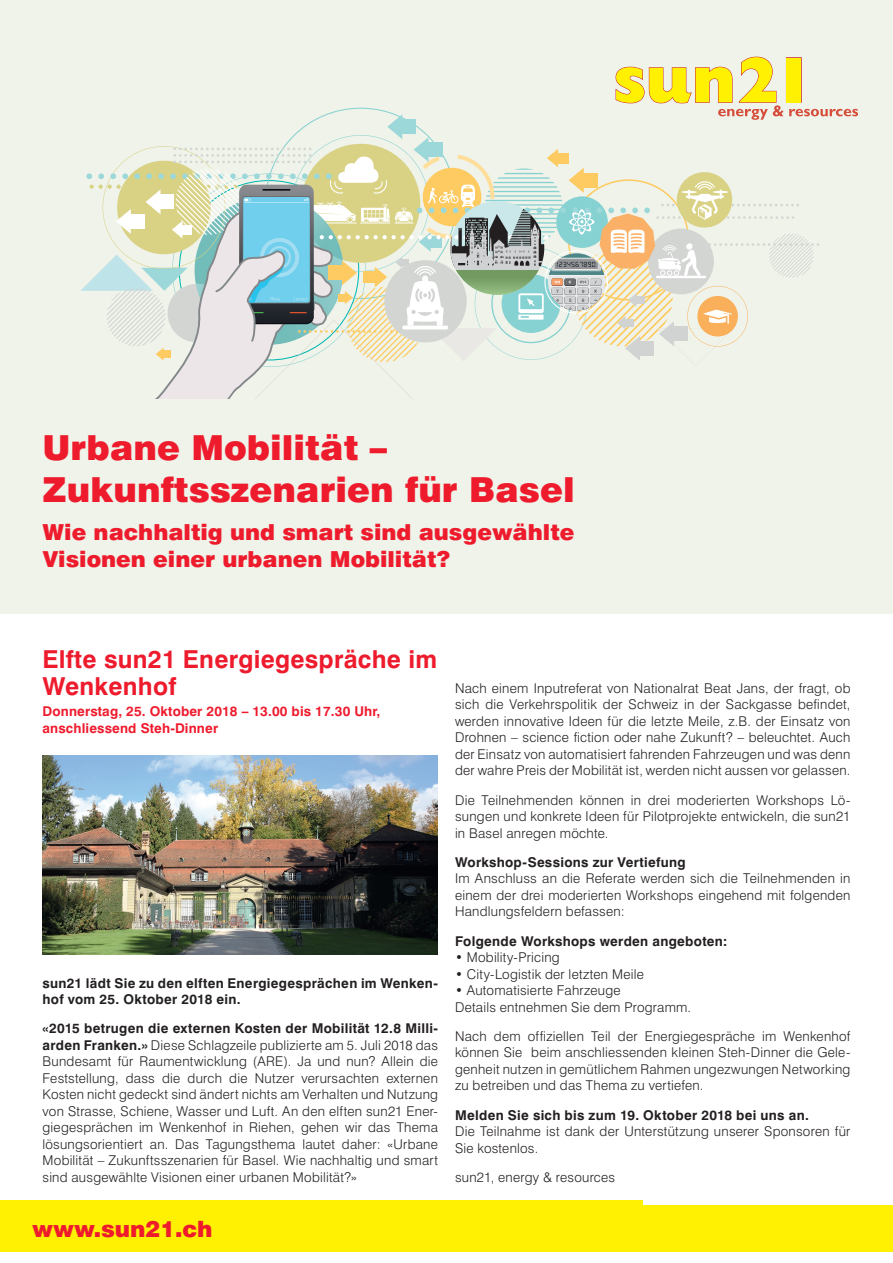
<style>
.page{position:relative;width:893px;height:1263px;background:#fff}
.page>*{position:absolute;margin:0;border:0;box-sizing:border-box;transform-origin:0 0}
.t1{font:900 34.5px/42px "Swiss 721 BT";color:#ee1b2d}
.headline_flyer{font:700 24.75px/27px "Swiss 721 BT";letter-spacing:.01em;color:#ee1b2d}
.apg_subline{font:900 22.5px "Swiss 721 BT";color:#ee1b2d}
.t2{font:900 22.05px/27px "Swiss 721 BT";color:#ee1b2d}
.gs_flyer{font:300 13.5px/16.5px "Swiss 721 BT";letter-spacing:.02em;color:#231f20;text-align:justify}
.gs_flyer-2{font:700 13.5px/16.5px "Swiss 721 BT";letter-spacing:.02em;color:#231f20}
.datum_uhrzeit_flyer{font:700 13.5px/16.5px "Swiss 721 BT";letter-spacing:.01em;color:#ee1b2d}
.s1{font-weight:700}
</style>
<div class="page">
<div style="left:0;top:0;width:893px;height:613px;background:#eff3e9"></div>
<div style="left:0;top:1200px;width:642px;height:47px;background:#fff101"></div>
<div style="left:0;top:1205px;width:893px;height:47px;background:#fff101"></div>
<svg style="left:81px;top:56px;width:777px;height:342px"></svg>
<img style="left:43px;top:756px;width:395px;height:198px">
<p class="t1" style="left:43px;top:427px;width:534px">Urbane Mobilität –<br>Zukunftsszenarien für Basel</p>
<p class="t2" style="left:43px;top:518px;width:533px">Wie nachhaltig und smart sind ausgewählte<br>Visionen einer urbanen Mobilität?</p>
<p class="headline_flyer" style="left:43px;top:646px;width:396px">Elfte sun21 Energiegespräche im<br>Wenkenhof</p>
<p class="datum_uhrzeit_flyer" style="left:43px;top:703px;width:339px">Donnerstag, 25. Oktober 2018 – 13.00 bis 17.30 Uhr, anschliessend Steh-Dinner</p>
<p class="gs_flyer-2" style="left:43px;top:974px;width:397px">sun21 lädt Sie zu den elften Energiegesprächen im Wenken&shy;hof vom 25. Oktober 2018 ein.</p>
<p class="gs_flyer" style="left:43px;top:1020px;width:397px"><span class="s1">«2015 betrugen die externen Kosten der Mobilität 12.8 Milli&shy;arden Franken.»</span> Diese Schlagzeile publizierte am 5. Juli 2018 das Bundesamt für Raumentwicklung (ARE). Ja und nun? Allein die Feststellung, dass die durch die Nutzer verursachten externen Kosten nicht gedeckt sind ändert nichts am Verhalten und Nutzung von Strasse, Schiene, Wasser und Luft. An den elften sun21 Ener&shy;giegesprächen im Wenkenhof in Riehen, gehen wir das Thema lösungsorientiert an. Das Tagungsthema lautet daher: «Urbane Mobilität – Zukunftsszenarien für Basel. Wie nachhaltig und smart sind ausgewählte Visionen einer urbanen Mobilität?»</p>
<p class="apg_subline" style="left:32px;top:1210px;width:182px">www.sun21.ch</p>
<p class="gs_flyer" style="left:455px;top:680px;width:397px">Nach einem Inputreferat von Nationalrat Beat Jans, der fragt, ob sich die Verkehrspolitik der Schweiz in der Sackgasse befindet, werden innovative Ideen für die letzte Meile, z.B. der Einsatz von Drohnen – science fiction oder nahe Zukunft? – beleuchtet. Auch der Einsatz von automatisiert fahrenden Fahrzeugen und was denn der wahre Preis der Mobilität ist, werden nicht aussen vor gelassen.</p>
<p class="gs_flyer" style="left:455px;top:791px;width:397px">Die Teilnehmenden können in drei moderierten Workshops Lö&shy;sungen und konkrete Ideen für Pilotprojekte entwickeln, die sun21 in Basel anregen möchte.</p>
<p class="gs_flyer-2" style="left:455px;top:854px;width:232px">Workshop-Sessions zur Vertiefung</p>
<p class="gs_flyer" style="left:455px;top:870px;width:397px">Im Anschluss an die Referate werden sich die Teilnehmenden in einem der drei moderierten Workshops eingehend mit folgenden Handlungsfeldern befassen:</p>
<p class="gs_flyer-2" style="left:455px;top:932px;width:274px">Folgende Workshops werden angeboten:</p>
<p class="gs_flyer" style="left:455px;top:949px;width:106px">• Mobility-Pricing</p>
<p class="gs_flyer" style="left:455px;top:965px;width:190px">• City-Logistik der letzten Meile</p>
<p class="gs_flyer" style="left:455px;top:982px;width:238px">• Automatisierte Fahrzeuge<br>Details entnehmen Sie dem Programm.</p>
<p class="gs_flyer" style="left:455px;top:1028px;width:397px">Nach dem offiziellen Teil der Energiegespräche im Wenkenhof können Sie beim anschliessenden kleinen Steh-Dinner die Gele&shy;genheit nutzen in gemütlichem Rahmen ungezwungen Networking zu betreiben und das Thema zu vertiefen.</p>
<p class="gs_flyer-2" style="left:455px;top:1106px;width:355px">Melden Sie sich bis zum 19. Oktober 2018 bei uns an.</p>
<p class="gs_flyer" style="left:455px;top:1123px;width:397px">Die Teilnahme ist dank der Unterstützung unserer Sponsoren für<br>Sie kostenlos.</p>
<p class="gs_flyer" style="left:455px;top:1169px;width:162px">sun21, energy &amp; resources</p>
</div>
